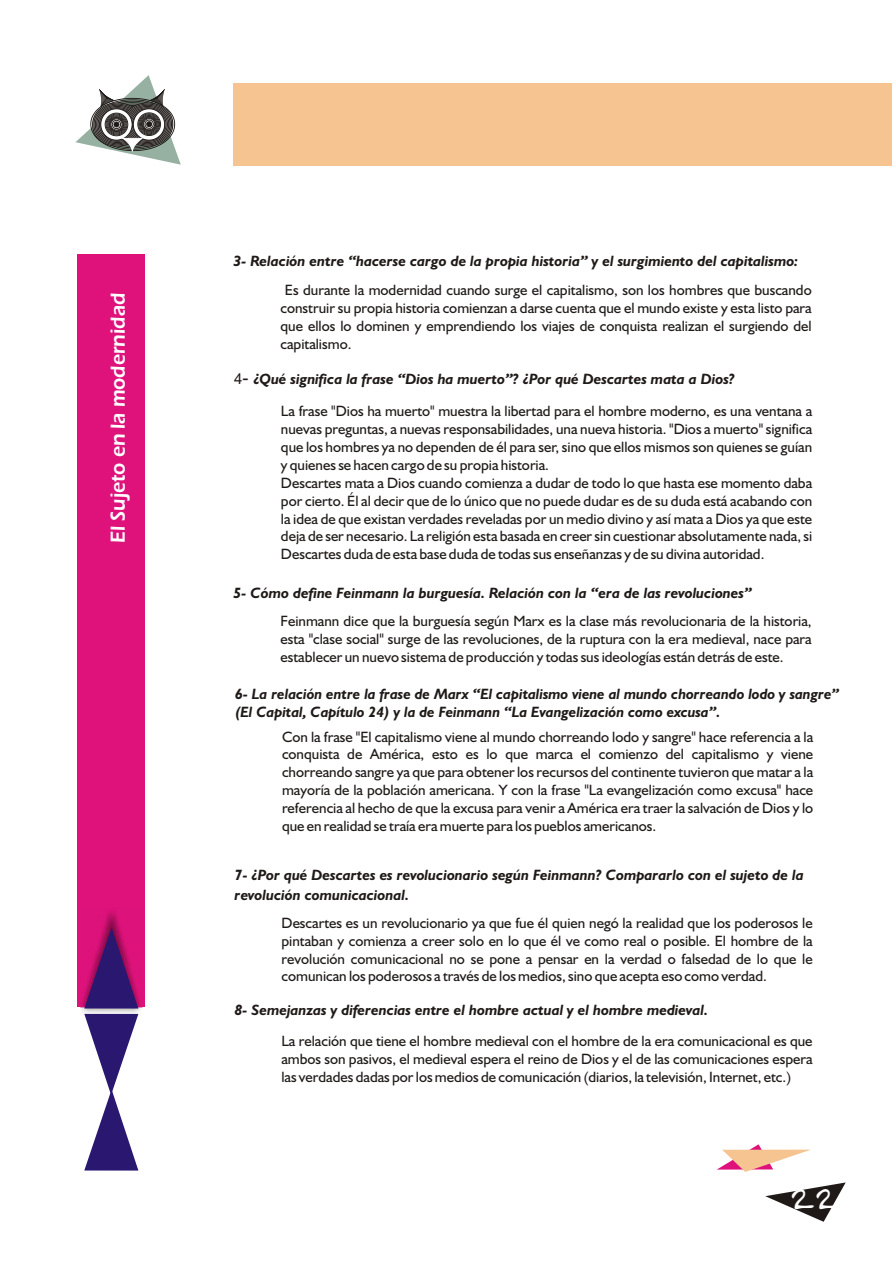
<style>
.page{position:relative;width:893px;height:1263px;background:#fff}
.page>*{position:absolute;margin:0;border:0;box-sizing:border-box;transform-origin:0 0}
.t1{font:26.25px "Almagro";color:#fff}
.t2{font:600 21px "Eras ITC";color:#fff;scale:.94 1}
.t3{font:15px/17.9px "Humanist 521 BT";color:#1f1a17;text-align:justify}
.t4{font:italic 700 15px/18px "Humanist 521 BT";color:#1f1a17}
.s1{font-family:"Arial Unicode MS";font-weight:400;font-style:normal}
.s2{font-family:"Arial Unicode MS";font-weight:400;font-style:normal;font-size:18px}
</style>
<div class="page">
<svg style="left:765px;top:1182px;width:81px;height:40px"></svg>
<div style="left:233px;top:84px;width:659px;height:82px;background:#f5c491"></div>
<div style="left:77px;top:254px;width:68px;height:753px;background:#de127a"></div>
<svg style="left:84px;top:1014px;width:54px;height:156px"></svg>
<img style="left:80px;top:912px;width:63px;height:101px">
<svg style="left:84px;top:927px;width:54px;height:81px"></svg>
<svg style="left:717px;top:1144px;width:94px;height:28px"></svg>
<svg style="left:75px;top:75px;width:106px;height:90px"></svg>
<h2 class="t2" style="left:110px;top:543px;width:268px;rotate:-90deg">El Sujeto en la modernidad</h2>
<p class="t4" style="left:234px;top:253px;width:566px">3- Relación entre “hacerse cargo de la propia historia” y el surgimiento del capitalismo:</p>
<p class="t3" style="left:280px;top:282px;width:533px">Es durante la modernidad cuando surge el capitalismo, son los hombres que buscando construir su propia historia comienzan a darse cuenta que el mundo existe y esta listo para que ellos lo dominen y emprendiendo los viajes de conquista realizan el surgiendo del capitalismo.</p>
<p class="t4" style="left:234px;top:371px;width:502px"><span class="s1">4</span><span class="s2">-</span> ¿Qué significa la frase “Dios ha muerto”? ¿Por qué Descartes mata a Dios?</p>
<p class="t3" style="left:281px;top:403px;width:533px;text-align:left">La frase "Dios ha muerto" muestra la libertad para el hombre moderno, es una ventana a nuevas preguntas, a nuevas responsabilidades, una nueva historia. "Dios a muerto" significa que los hombres ya no dependen de él para ser, sino que ellos mismos son quienes se guían y quienes se hacen cargo de su propia historia.<br>Descartes mata a Dios cuando comienza a dudar de todo lo que hasta ese momento daba por cierto. Él al decir que de lo único que no puede dudar es de su duda está acabando con la idea de que existan verdades reveladas por un medio divino y así mata a Dios ya que este deja de ser necesario. La religión esta basada en creer sin cuestionar absolutamente nada, si Descartes duda de esta base duda de todas sus enseñanzas y de su divina autoridad.</p>
<p class="t4" style="left:234px;top:585px;width:520px">5- Cómo define Feinmann la burguesía. Relación con la “era de las revoluciones”</p>
<p class="t3" style="left:280px;top:613px;width:533px">Feinmann dice que la burguesía según Marx es la clase más revolucionaria de la historia, esta "clase social" surge de las revoluciones, de la ruptura con la era medieval, nace para establecer un nuevo sistema de producción y todas sus ideologías están detrás de este.</p>
<p class="t4" style="left:235px;top:686px;width:606px">6- La relación entre la frase de Marx “El capitalismo viene al mundo chorreando lodo y sangre” (El Capital, Capítulo 24) y la de Feinmann “La Evangelización como excusa”.</p>
<p class="t3" style="left:282px;top:729px;width:533px">Con la frase "El capitalismo viene al mundo chorreando lodo y sangre" hace referencia a la conquista de América, esto es lo que marca el comienzo del capitalismo y viene chorreando sangre ya que para obtener los recursos del continente tuvieron que matar a la mayoría de la población americana. Y con la frase "La evangelización como excusa" hace referencia al hecho de que la excusa para venir a América era traer la salvación de Dios y lo que en realidad se traía era muerte para los pueblos americanos.</p>
<p class="t4" style="left:235px;top:866px;width:571px;line-height:19.8px">7- ¿Por qué Descartes es revolucionario según Feinmann? Compararlo con el sujeto de la revolución comunicacional.</p>
<p class="t3" style="left:282px;top:915px;width:533px">Descartes es un revolucionario ya que fue él quien negó la realidad que los poderosos le pintaban y comienza a creer solo en lo que él ve como real o posible. El hombre de la revolución comunicacional no se pone a pensar en la verdad o falsedad de lo que le comunican los poderosos a través de los medios, sino que acepta eso como verdad.</p>
<p class="t4" style="left:234px;top:1002px;width:475px">8- Semejanzas y diferencias entre el hombre actual y el hombre medieval.</p>
<p class="t3" style="left:281px;top:1033px;width:533px">La relación que tiene el hombre medieval con el hombre de la era comunicacional es que ambos son pasivos, el medieval espera el reino de Dios y el de las comunicaciones espera las verdades dadas por los medios de comunicación (diarios, la televisión, Internet, etc.)</p>
<h1 class="t1" style="left:789px;top:1183px;width:51px">22</h1>
</div>
